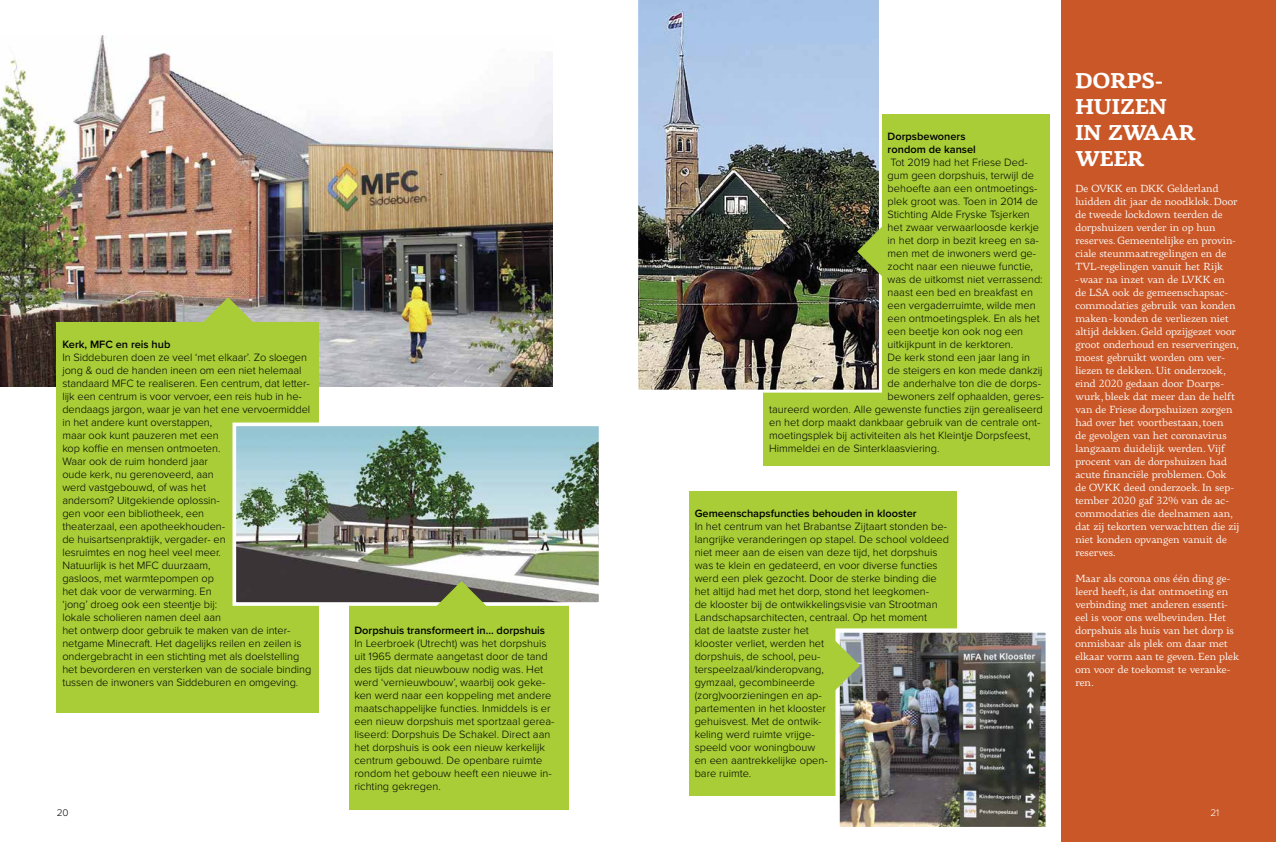
<style>
.page{position:relative;width:1276px;height:842px;background:#fff}
.page>*{position:absolute;margin:0;border:0;box-sizing:border-box;transform-origin:0 0}
.t1{font:800 22px/26px "Basco Std";color:#fff}
.t2{font:300 11px/13px "Proxima Nova";color:#000}
.t3{font:600 11px/13px "Proxima Nova";color:#000}
.t4{font:10.6px/13px "Basco Std";color:#fff}
.t5{font:300 10px "Proxima Nova";color:#000}
.t6{font:300 10px "Proxima Nova";color:#fff}
</style>
<div class="page">
<div style="left:1062px;top:0;width:214px;height:842px;background:#c95727"></div>
<img style="left:0;top:36px;width:553px;height:350px">
<div style="left:57px;top:322px;width:262px;height:390px;background:#a8cd37"></div>
<div style="left:349px;top:530px;width:219px;height:279px;background:#a8cd37"></div>
<div style="left:689px;top:491px;width:268px;height:304px;background:#a8cd37"></div>
<div style="left:763px;top:114px;width:287px;height:351px;background:#a8cd37"></div>
<img style="left:638px;top:0;width:244px;height:393px">
<img style="left:237px;top:427px;width:360px;height:174px">
<div style="left:232px;top:422px;width:370px;height:184px;border:4px solid #fff"></div>
<img style="left:840px;top:633px;width:205px;height:193px">
<div style="left:835px;top:628px;width:215px;height:203px;border:4px solid #fff"></div>
<svg style="left:203px;top:297px;width:51px;height:25px"></svg>
<svg style="left:436px;top:581px;width:51px;height:25px"></svg>
<svg style="left:857px;top:226px;width:25px;height:51px"></svg>
<svg style="left:835px;top:640px;width:25px;height:51px"></svg>
<p class="t3" style="left:62px;top:338px;width:110px">Kerk, MFC en reis hub</p>
<p class="t2" style="left:62px;top:350px;width:250px">In Siddeburen doen ze veel ‘met elkaar’. Zo sloegen jong &amp; oud de handen ineen om een niet helemaal standaard MFC te realiseren. Een centrum, dat letter&shy;lijk een centrum is voor vervoer, een reis hub in he&shy;dendaags jargon, waar je van het ene vervoermiddel in het andere kunt overstappen,<br>maar ook kunt pauzeren met een<br>kop koffie en mensen ontmoeten.<br>Waar ook de ruim honderd jaar<br>oude kerk, nu gerenoveerd, aan<br>werd vastgebouwd, of was het<br>andersom? Uitgekiende oplossin-<br>gen voor een bibliotheek, een<br>theaterzaal, een apotheekhouden-<br>de huisartsenpraktijk, vergader- en<br>lesruimtes en nog heel veel meer.<br>Natuurlijk is het MFC duurzaam,<br>gasloos, met warmtepompen op<br>het dak voor de verwarming. En<br>‘jong’ droeg ook een steentje bij:<br>lokale scholieren namen deel aan<br>het ontwerp door gebruik te maken van de inter&shy;netgame Minecraft. Het dagelijks reilen en zeilen is ondergebracht in een stichting met als doelstelling het bevorderen en versterken van de sociale binding tussen de inwoners van Siddeburen en omgeving.</p>
<p class="t3" style="left:354px;top:624px;width:192px">Dorpshuis transformeert in… dorpshuis</p>
<p class="t2" style="left:354px;top:636px;width:201px">In Leerbroek (Utrecht) was het dorpshuis uit 1965 dermate aangetast door de tand des tijds dat nieuwbouw nodig was. Het werd ‘vernieuwbouw’, waarbij ook geke&shy;ken werd naar een koppeling met andere maatschappelijke functies. Inmiddels is er een nieuw dorpshuis met sportzaal gerea&shy;liseerd: Dorpshuis De Schakel. Direct aan het dorpshuis is ook een nieuw kerkelijk centrum gebouwd. De openbare ruimte rondom het gebouw heeft een nieuwe in&shy;richting gekregen.</p>
<p class="t3" style="left:887px;top:130px;width:90px">Dorpsbewoners rondom de kansel</p>
<p class="t2" style="left:890px;top:155px;width:139px">Tot 2019 had het Friese Ded-</p>
<p class="t2" style="left:887px;top:168px;width:148px">gum geen dorpshuis, terwijl de</p>
<p class="t2" style="left:887px;top:181px;width:151px">behoefte aan een ontmoetings-</p>
<p class="t2" style="left:887px;top:194px;width:152px">plek groot was. Toen in 2014 de</p>
<p class="t2" style="left:887px;top:207px;width:144px">Stichting Alde Fryske Tsjerken</p>
<p class="t2" style="left:887px;top:220px;width:153px">het zwaar verwaarloosde kerkje</p>
<p class="t2" style="left:887px;top:233px;width:153px">in het dorp in bezit kreeg en sa-</p>
<p class="t2" style="left:887px;top:246px;width:150px">men met de inwoners werd ge-</p>
<p class="t2" style="left:887px;top:259px;width:147px">zocht naar een nieuwe functie,</p>
<p class="t2" style="left:887px;top:272px;width:157px">was de uitkomst niet verrassend:</p>
<p class="t2" style="left:887px;top:285px;width:147px">naast een bed en breakfast en</p>
<p class="t2" style="left:887px;top:298px;width:150px">een vergaderruimte, wilde men</p>
<p class="t2" style="left:887px;top:311px;width:154px">een ontmoetingsplek. En als het</p>
<p class="t2" style="left:887px;top:324px;width:137px">een beetje kon ook nog een</p>
<p class="t2" style="left:887px;top:337px;width:127px">uitkijkpunt in de kerktoren.</p>
<p class="t2" style="left:887px;top:350px;width:144px">De kerk stond een jaar lang in</p>
<p class="t2" style="left:887px;top:363px;width:156px">de steigers en kon mede dankzij</p>
<p class="t2" style="left:887px;top:376px;width:155px">de anderhalve ton die de dorps-</p>
<p class="t2" style="left:887px;top:389px;width:158px">bewoners zelf ophaalden, geres-</p>
<p class="t2" style="left:769px;top:402px;width:275px">taureerd worden. Alle gewenste functies zijn gerealiseerd</p>
<p class="t2" style="left:769px;top:415px;width:273px">en het dorp maakt dankbaar gebruik van de centrale ont-</p>
<p class="t2" style="left:769px;top:428px;width:263px">moetingsplek bij activiteiten als het Kleintje Dorpsfeest,</p>
<p class="t2" style="left:769px;top:441px;width:172px">Himmeldei en de Sinterklaasviering.</p>
<p class="t3" style="left:694px;top:507px;width:223px">Gemeenschapsfuncties behouden in klooster</p>
<p class="t2" style="left:694px;top:519px;width:256px">In het centrum van het Brabantse Zijtaart stonden be&shy;langrijke veranderingen op stapel. De school voldeed niet meer aan de eisen van deze tijd, het dorpshuis was te klein en gedateerd, en voor diverse functies werd een plek gezocht. Door de sterke binding die het altijd had met het dorp, stond het leegkomen-<br>de klooster bij de ontwikkelingsvisie van Strootman Landschapsarchitecten, centraal. Op het moment<br>dat de laatste zuster het<br>klooster verliet, werden het<br>dorpshuis, de school, peu&shy;terspeelzaal/kinderopvang,<br>gymzaal, gecombineerde<br>(zorg)voorzieningen en ap-<br>partementen in het klooster<br>gehuisvest. Met de ontwik-<br>keling werd ruimte vrijge-<br>speeld voor woningbouw<br>en een aantrekkelijke open-<br>bare ruimte.</p>
<h1 class="t1" style="left:1075px;top:67px;width:122px">DORPS-<br>HUIZEN<br>IN ZWAAR<br>WEER</h1>
<p class="t4" style="left:1075px;top:182px;width:164px">De OVKK en DKK Gelderland luidden dit jaar de noodklok. Door de tweede lockdown teerden de dorpshuizen verder in op hun reserves. Gemeentelijke en provin&shy;ciale steunmaatregelingen en de<br>TVL-regelingen vanuit het Rijk</p>
<p class="t4" style="left:1075px;top:273px;width:166px">- waar na inzet van de LVKK en<br>de LSA ook de gemeenschapsac&shy;commodaties gebruik van konden maken - konden de verliezen niet altijd dekken. Geld opzijgezet voor groot onderhoud en reserveringen, moest gebruikt worden om ver&shy;liezen te dekken. Uit onderzoek, eind 2020 gedaan door Doarps&shy;wurk, bleek dat meer dan de helft van de Friese dorpshuizen zorgen had over het voortbestaan, toen<br>de gevolgen van het coronavirus langzaam duidelijk werden. Vijf procent van de dorpshuizen had acute financiële problemen. Ook de OVKK deed onderzoek. In sep&shy;tember 2020 gaf 32% van de ac&shy;commodaties die deelnamen aan, dat zij tekorten verwachtten die zij niet konden opvangen vanuit de reserves.</p>
<p class="t4" style="left:1075px;top:572px;width:165px">Maar als corona ons één ding ge&shy;leerd heeft, is dat ontmoeting en verbinding met anderen essenti&shy;eel is voor ons welbevinden. Het dorpshuis als huis van het dorp is onmisbaar als plek om daar met elkaar vorm aan te geven. Een plek om voor de toekomst te veranke&shy;ren.</p>
<p class="t5" style="left:57px;top:805px;width:13px">20</p>
<p class="t6" style="left:1210px;top:805px;width:10px">21</p>
</div>
